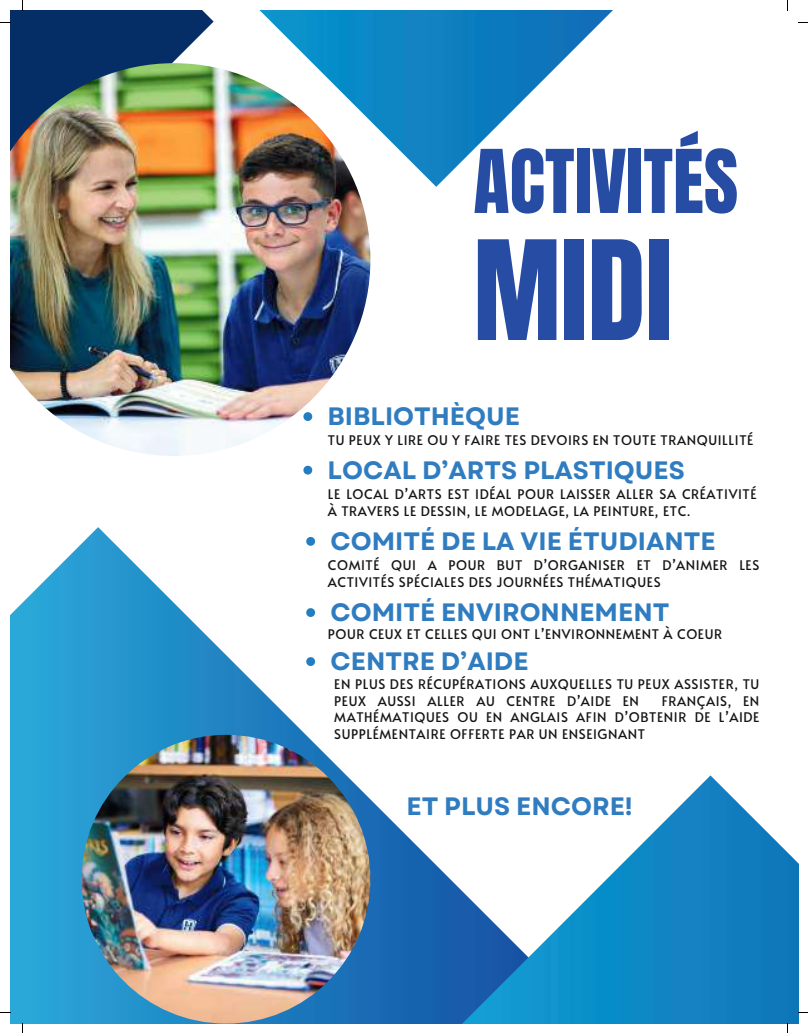
<style>
.page{position:relative;width:808px;height:1033px;background:#fff}
.page>*{position:absolute;margin:0;border:0;box-sizing:border-box;transform-origin:0 0}
.t1{font:117.25px "Anton";color:#264ca3}
.t2{font:74.62px "Anton";color:#264ca3}
.t3{font:700 25.12px "Garet";color:#2f7cc0}
.t4{font:13.25px/16.9px "Alata";letter-spacing:.045em;color:#141515}
</style>
<div class="page">
<img style="left:10px;top:527px;width:452px;height:496px">
<img style="left:260px;top:10px;width:352px;height:177px">
<svg style="left:10px;top:10px;width:204px;height:53px;background:#1b3f72"></svg>
<img style="left:462px;top:775px;width:336px;height:248px">
<img style="left:10px;top:63px;width:360px;height:393px">
<img style="left:82px;top:735px;width:288px;height:288px;border-radius:50%">
<svg style="left:303px;top:412px;width:9px;height:9px"></svg>
<svg style="left:303px;top:466px;width:9px;height:8px"></svg>
<svg style="left:306px;top:537px;width:9px;height:9px"></svg>
<svg style="left:306px;top:608px;width:9px;height:9px"></svg>
<svg style="left:306px;top:657px;width:9px;height:9px"></svg>
<h2 class="t2" style="left:473px;top:143px;width:266px">ACTIVITÉS</h2>
<h1 class="t1" style="left:473px;top:231px;width:200px">MIDI</h1>
<h3 class="t3" style="left:327px;top:401px;width:194px">BIBLIOTHÈQUE</h3>
<p class="t4" style="left:328px;top:430px;width:427px">TU PEUX Y LIRE OU Y FAIRE TES DEVOIRS EN TOUTE TRANQUILLITÉ</p>
<h3 class="t3" style="left:327px;top:454px;width:358px">LOCAL D’ARTS PLASTIQUES</h3>
<p class="t4" style="left:328px;top:484px;width:430px">LE LOCAL D’ARTS EST IDÉAL POUR LAISSER ALLER SA CRÉATIVITÉ<br>À TRAVERS LE DESSIN, LE MODELAGE, LA PEINTURE, ETC.</p>
<h3 class="t3" style="left:330px;top:526px;width:386px">COMITÉ DE LA VIE ÉTUDIANTE</h3>
<p class="t4" style="left:328px;top:555px;width:433px">COMITÉ QUI A POUR BUT D’ORGANISER ET D’ANIMER LES<br>ACTIVITÉS SPÉCIALES DES JOURNÉES THÉMATIQUES</p>
<h3 class="t3" style="left:330px;top:597px;width:340px">COMITÉ ENVIRONNEMENT</h3>
<p class="t4" style="left:328px;top:624px;width:396px">POUR CEUX ET CELLES QUI ONT L’ENVIRONNEMENT À COEUR</p>
<h3 class="t3" style="left:330px;top:646px;width:199px">CENTRE D’AIDE</h3>
<p class="t4" style="left:334px;top:674px;width:426px">EN PLUS DES RÉCUPÉRATIONS AUXQUELLES TU PEUX ASSISTER, TU<br>PEUX AUSSI ALLER AU CENTRE D’AIDE EN</p>
<p class="t4" style="left:334px;top:690px;width:426px;text-align:justify;text-indent:327px">FRANÇAIS, EN MATHÉMATIQUES OU EN ANGLAIS AFIN D’OBTENIR DE L’AIDE SUPPLÉMENTAIRE OFFERTE PAR UN ENSEIGNANT</p>
<h3 class="t3" style="left:406px;top:790px;width:228px">ET PLUS ENCORE!</h3>
</div>
